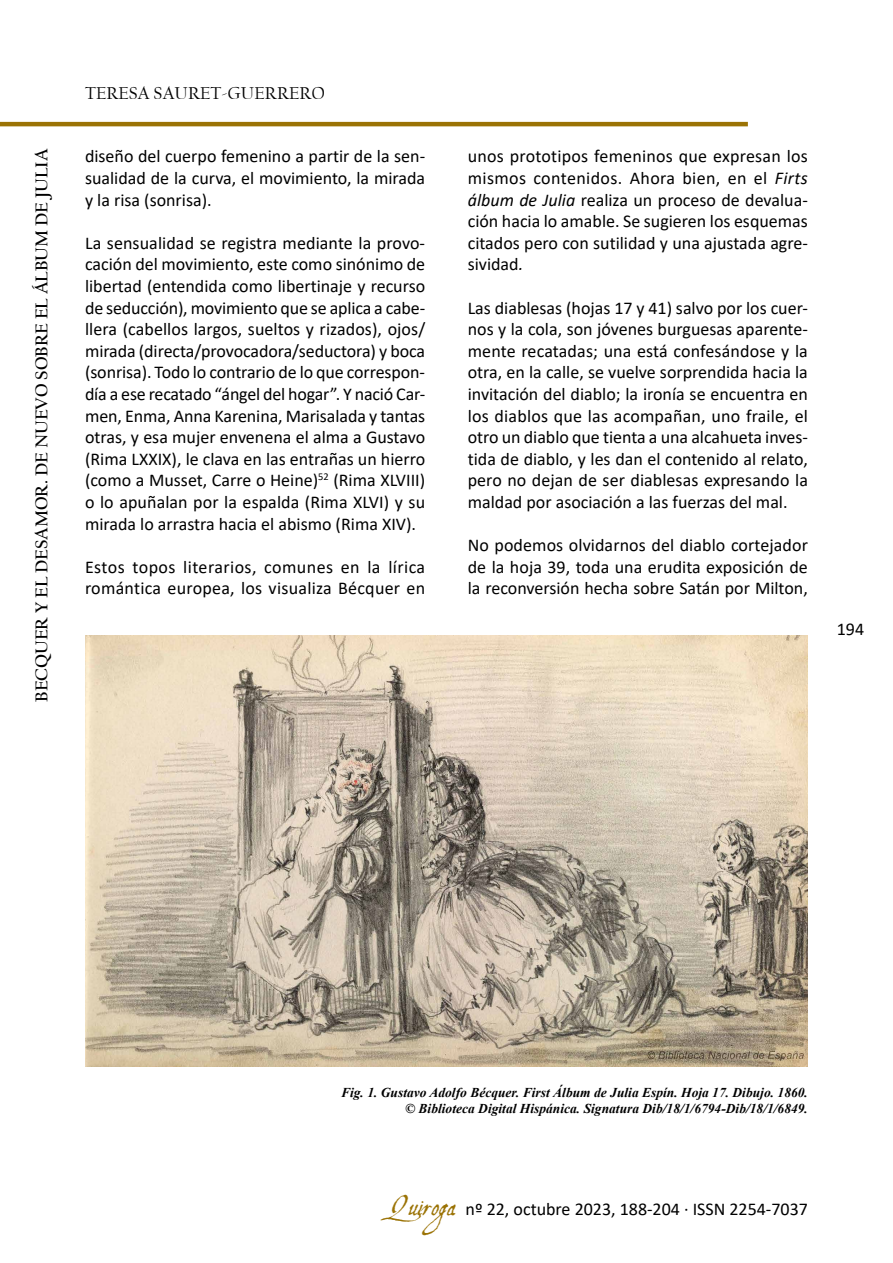
<style>
.page{position:relative;width:893px;height:1263px;background:#fff}
.page>*{position:absolute;margin:0;border:0;box-sizing:border-box;transform-origin:0 0}
.t1{font:18px/21.6px "Calibri";color:#000;text-align:justify}
.t2{font:700 18px "Californian FB";color:#000}
.t3{font:18px "Californian FB";color:#000}
.t4{font:italic 700 13.5px/16.2px "Times New Roman";color:#000;text-align:right}
.s1{font-style:italic}
.s2{font-family:"Aquiline";font-size:27px;color:#9b7305}
</style>
<div class="page">
<hr style="left:0;top:122px;width:748px;height:4px;background:#9b7305">
<img style="left:85px;top:635px;width:723px;height:431px">
<p class="t2" style="left:31px;top:701px;width:554px;rotate:-90deg">Becquer Y El Desamor. De Nuevo Sobre El Álbum De Julia</p>
<p class="t3" style="left:85px;top:83px;width:12px">TERESA</p>
<p class="t3" style="left:154px;top:83px;width:114px">SAURET-GUERRER</p>
<p class="t3" style="left:312px;top:83px;width:14px">O</p>
<p class="t1" style="left:85px;top:145px;width:342px">diseño del cuerpo femenino a partir de la sen&shy;sualidad de la curva, el movimiento, la mirada y la risa (sonrisa).</p>
<p class="t1" style="left:85px;top:231px;width:342px">La sensualidad se registra mediante la provo&shy;cación del movimiento, este como sinónimo de libertad (entendida como libertinaje y recurso de seducción), movimiento que se aplica a cabe&shy;llera (cabellos largos, sueltos y rizados), ojos/ mirada (directa/provocadora/seductora) y boca (sonrisa). Todo lo contrario de lo que correspon&shy;día a ese recatado “ángel del hogar”. Y nació Car&shy;men, Enma, Anna Karenina, Marisalada y tantas otras, y esa mujer envenena el alma a Gustavo (Rima LXXIX), le clava en las entrañas un hierro (como a Musset, Carre o Heine)<sup>52</sup> (Rima XLVIII) o lo apuñalan por la espalda (Rima XLVI) y su mirada lo arrastra hacia el abismo (Rima XIV).</p>
<p class="t1" style="left:85px;top:555px;width:342px">Estos topos literarios, comunes en la lírica romántica europea, los visualiza Bécquer en</p>
<p class="t1" style="left:468px;top:145px;width:342px">unos prototipos femeninos que expresan los mismos contenidos. Ahora bien, en el <span class="s1">Firts álbum de Julia</span> realiza un proceso de devalua&shy;ción hacia lo amable. Se sugieren los esquemas citados pero con sutilidad y una ajustada agre&shy;sividad<span class="s1">.</span></p>
<p class="t1" style="left:468px;top:296px;width:342px">Las diablesas (hojas 17 y 41) salvo por los cuer&shy;nos y la cola, son jóvenes burguesas aparente&shy;mente recatadas; una está confesándose y la otra, en la calle, se vuelve sorprendida hacia la invitación del diablo; la ironía se encuentra en los diablos que las acompañan, uno fraile, el otro un diablo que tienta a una alcahueta inves&shy;tida de diablo, y les dan el contenido al relato, pero no dejan de ser diablesas expresando la maldad por asociación a las fuerzas del mal.</p>
<p class="t1" style="left:468px;top:534px;width:342px">No podemos olvidarnos del diablo cortejador de la hoja 39, toda una erudita exposición de la reconversión hecha sobre Satán por Milton,</p>
<p class="t1" style="left:837px;top:617px;width:29px">194</p>
<p class="t4" style="left:341px;top:1084px;width:468px">Fig. 1. Gustavo Adolfo Bécquer. First Álbum de Julia Espín. Hoja 17. Dibujo. 1860. © Biblioteca Digital Hispánica. Signatura Dib/18/1/6794-Dib/18/1/6849.</p>
<p class="t1" style="left:389px;top:1198px;width:420px"><span class="s2">Quiroga</span> nº 22, octubre 2023, 188-204 · ISSN 2254-7037</p>
</div>
